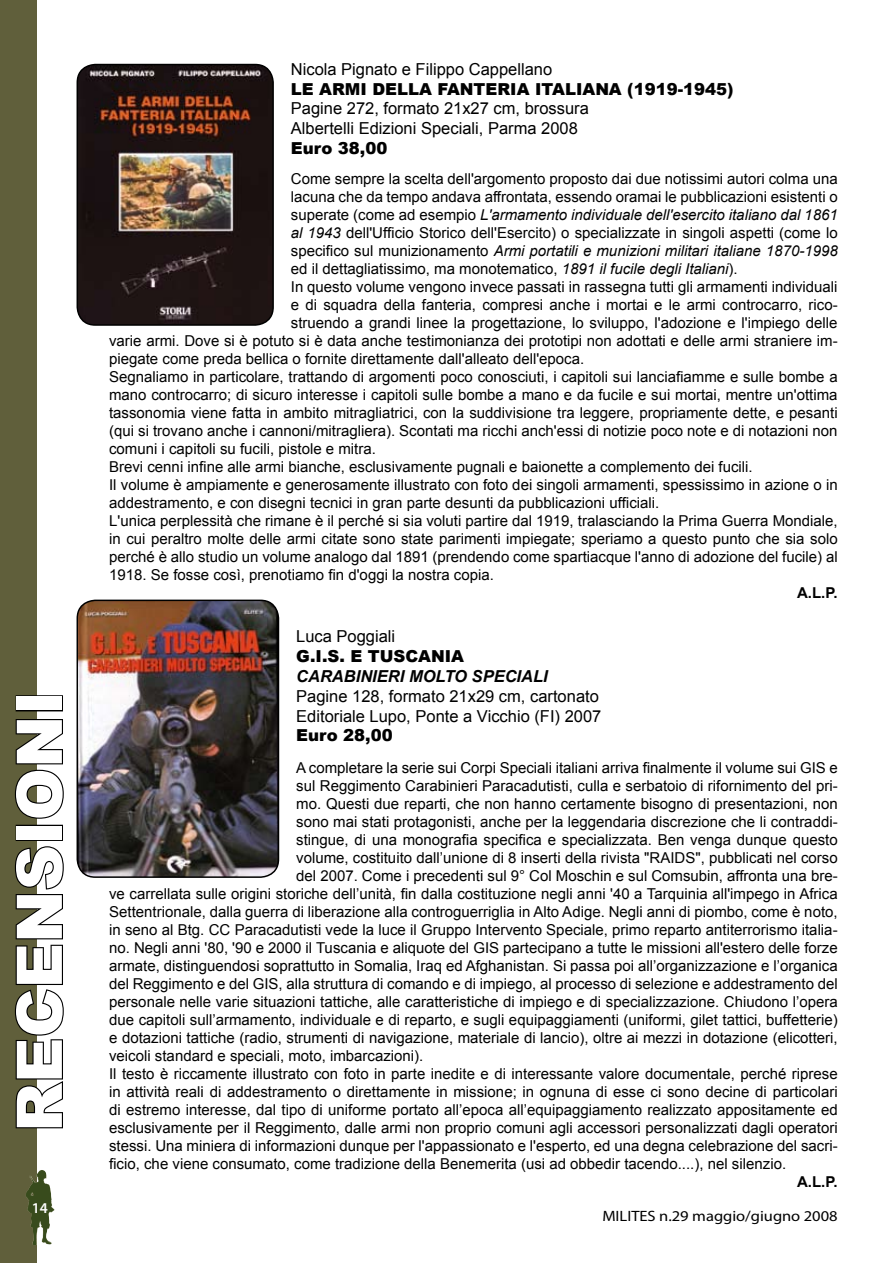
<style>
.page{position:relative;width:893px;height:1263px;background:#fff}
.page>*{position:absolute;margin:0;border:0;box-sizing:border-box;transform-origin:0 0}
.t1{font:900 63px "Arial";color:#fff}
.t2{font:16.5px/19.8px "Arial";color:#000}
.t3{font:900 16.5px "Arial";color:#000}
.t4{font:italic 700 16.5px "Arial";color:#000}
.t5{font:15px "Arial";color:#000}
.t6{font:italic 15px "Arial";color:#000}
.t7{font:15px "Myriad Pro";color:#000;scale:1.1 1}
.t8{font:700 15px "Arial";color:#000}
.t9{font:600 15px "Myriad Pro";color:#fff}
.s1{font-style:normal}
.s2{font-style:italic}
</style>
<div class="page">
<div style="left:0;top:0;width:37px;height:1263px;background:#605f3b"></div>
<svg style="left:14px;top:846px;width:50px;height:283px"></svg>
<div style="left:16px;top:825px;width:47px;height:16px;border:2px solid #000"></div>
<svg style="left:14px;top:719px;width:50px;height:100px"></svg>
<div style="left:16px;top:695px;width:47px;height:16px;border:2px solid #000"></div>
<img style="left:26px;top:1173px;width:26px;height:72px">
<img style="left:77px;top:65px;width:196px;height:260px">
<div style="left:77px;top:64px;width:197px;height:262px;border:2px solid #000;border-radius:18px"></div>
<img style="left:77px;top:600px;width:201px;height:277px">
<div style="left:77px;top:600px;width:202px;height:278px;border:2px solid #000;border-radius:18px"></div>
<h1 class="t1" style="left:-6px;top:1132px;width:442px;rotate:-90deg">RECENSIONI</h1>
<p class="t9" style="left:32px;top:1199px;width:18px">14</p>
<p class="t2" style="left:291px;top:59px;width:263px">Nicola Pignato e Filippo Cappellano</p>
<p class="t3" style="left:291px;top:77px;width:107px">LE ARMI DELL</p>
<p class="t3" style="left:419px;top:77px;width:77px">A FANTERI</p>
<p class="t3" style="left:517px;top:77px;width:218px">A ITALIANA (1919-1945)</p>
<p class="t2" style="left:291px;top:99px;width:300px">Pagine 272, formato 21x27 cm, brossura<br>Albertelli Edizioni Speciali, Parma 2008</p>
<p class="t3" style="left:291px;top:136px;width:98px">EURO 38,00</p>
<p class="t5" style="left:291px;top:169px;width:548px">Come sempre la scelta dell'argomento proposto dai due notissimi autori colma una</p>
<p class="t5" style="left:291px;top:187px;width:548px">lacuna che da tempo andava affrontata, essendo oramai le pubblicazioni esistenti o</p>
<p class="t6" style="left:291px;top:205px;width:548px"><span class="s1">superate (come ad esempio</span> L'armamento individuale dell'esercito italiano dal 1861</p>
<p class="t5" style="left:291px;top:223px;width:548px"><span class="s2">al 1943</span> dell'Ufficio Storico dell'Esercito) o specializzate in singoli aspetti (come lo</p>
<p class="t6" style="left:291px;top:241px;width:548px"><span class="s1">specifico sul munizionamento</span> Armi portatili e munizioni militari italiane 1870-1998</p>
<p class="t5" style="left:291px;top:259px;width:448px">ed il dettagliatissimo, ma monotematico, <span class="s2">1891 il fucile degli Italiani</span>).</p>
<p class="t5" style="left:291px;top:277px;width:548px">In questo volume vengono invece passati in rassegna tutti gli armamenti individuali</p>
<p class="t5" style="left:291px;top:295px;width:548px">e di squadra della fanteria, compresi anche i mortai e le armi controcarro, rico-</p>
<p class="t5" style="left:291px;top:313px;width:548px">struendo a grandi linee la progettazione, lo sviluppo, l'adozione e l'impiego delle</p>
<p class="t5" style="left:109px;top:331px;width:730px">varie armi. Dove si è potuto si è data anche testimonianza dei prototipi non adottati e delle armi straniere im-</p>
<p class="t5" style="left:109px;top:349px;width:477px">piegate come preda bellica o fornite direttamente dall'alleato dell'epoca.</p>
<p class="t5" style="left:109px;top:367px;width:730px">Segnaliamo in particolare, trattando di argomenti poco conosciuti, i capitoli sui lanciafiamme e sulle bombe a</p>
<p class="t5" style="left:109px;top:385px;width:730px">mano controcarro; di sicuro interesse i capitoli sulle bombe a mano e da fucile e sui mortai, mentre un'ottima</p>
<p class="t5" style="left:109px;top:403px;width:730px">tassonomia viene fatta in ambito mitragliatrici, con la suddivisione tra leggere, propriamente dette, e pesanti</p>
<p class="t5" style="left:109px;top:421px;width:730px">(qui si trovano anche i cannoni/mitragliera). Scontati ma ricchi anch'essi di notizie poco note e di notazioni non</p>
<p class="t5" style="left:109px;top:439px;width:268px">comuni i capitoli su fucili, pistole e mitra.</p>
<p class="t5" style="left:109px;top:457px;width:645px">Brevi cenni infine alle armi bianche, esclusivamente pugnali e baionette a complemento dei fucili.</p>
<p class="t5" style="left:109px;top:475px;width:730px">Il volume è ampiamente e generosamente illustrato con foto dei singoli armamenti, spessissimo in azione o in</p>
<p class="t5" style="left:109px;top:493px;width:552px">addestramento, e con disegni tecnici in gran parte desunti da pubblicazioni ufficiali.</p>
<p class="t5" style="left:109px;top:511px;width:730px">L'unica perplessità che rimane è il perché si sia voluti partire dal 1919, tralasciando la Prima Guerra Mondiale,</p>
<p class="t5" style="left:109px;top:529px;width:730px">in cui peraltro molte delle armi citate sono state parimenti impiegate; speriamo a questo punto che sia solo</p>
<p class="t5" style="left:109px;top:547px;width:730px">perché è allo studio un volume analogo dal 1891 (prendendo come spartiacque l'anno di adozione del fucile) al</p>
<p class="t5" style="left:109px;top:565px;width:386px">1918. Se fosse così, prenotiamo fin d'oggi la nostra copia.</p>
<p class="t8" style="left:797px;top:583px;width:42px">A.L.P.</p>
<p class="t2" style="left:296px;top:627px;width:101px">Luca Poggiali</p>
<p class="t3" style="left:296px;top:644px;width:169px">G.I.S. E TUSCANIA</p>
<p class="t4" style="left:296px;top:665px;width:253px">CARABINIERI MOLTO SPECIALI</p>
<p class="t2" style="left:296px;top:686px;width:307px">Pagine 128, formato 21x29 cm, cartonato<br>Editoriale Lupo, Ponte a Vicchio (FI) 2007</p>
<p class="t3" style="left:296px;top:723px;width:98px">EURO 28,00</p>
<p class="t5" style="left:296px;top:758px;width:543px">A completare la serie sui Corpi Speciali italiani arriva finalmente il volume sui GIS e</p>
<p class="t5" style="left:296px;top:776px;width:543px">sul Reggimento Carabinieri Paracadutisti, culla e serbatoio di rifornimento del pri-</p>
<p class="t5" style="left:296px;top:794px;width:543px">mo. Questi due reparti, che non hanno certamente bisogno di presentazioni, non</p>
<p class="t5" style="left:296px;top:812px;width:543px">sono mai stati protagonisti, anche per la leggendaria discrezione che li contraddi-</p>
<p class="t5" style="left:296px;top:830px;width:543px">stingue, di una monografia specifica e specializzata. Ben venga dunque questo</p>
<p class="t5" style="left:296px;top:848px;width:543px">volume, costituito dall’unione di 8 inserti della rivista "RAIDS", pubblicati nel corso</p>
<p class="t5" style="left:296px;top:866px;width:543px">del 2007. Come i precedenti sul 9° Col Moschin e sul Comsubin, affronta una bre-</p>
<p class="t5" style="left:109px;top:884px;width:730px">ve carrellata sulle origini storiche dell’unità, fin dalla costituzione negli anni '40 a Tarquinia all'impego in Africa</p>
<p class="t5" style="left:109px;top:902px;width:730px">Settentrionale, dalla guerra di liberazione alla controguerriglia in Alto Adige. Negli anni di piombo, come è noto,</p>
<p class="t5" style="left:109px;top:920px;width:730px">in seno al Btg. CC Paracadutisti vede la luce il Gruppo Intervento Speciale, primo reparto antiterrorismo italia-</p>
<p class="t5" style="left:109px;top:938px;width:730px">no. Negli anni '80, '90 e 2000 il Tuscania e aliquote del GIS partecipano a tutte le missioni all'estero delle forze</p>
<p class="t5" style="left:109px;top:956px;width:730px">armate, distinguendosi soprattutto in Somalia, Iraq ed Afghanistan. Si passa poi all’organizzazione e l’organica</p>
<p class="t5" style="left:109px;top:974px;width:730px">del Reggimento e del GIS, alla struttura di comando e di impiego, al processo di selezione e addestramento del</p>
<p class="t5" style="left:109px;top:992px;width:730px">personale nelle varie situazioni tattiche, alle caratteristiche di impiego e di specializzazione. Chiudono l’opera</p>
<p class="t5" style="left:109px;top:1010px;width:730px">due capitoli sull’armamento, individuale e di reparto, e sugli equipaggiamenti (uniformi, gilet tattici, buffetterie)</p>
<p class="t5" style="left:109px;top:1028px;width:730px">e dotazioni tattiche (radio, strumenti di navigazione, materiale di lancio), oltre ai mezzi in dotazione (elicotteri,</p>
<p class="t5" style="left:109px;top:1046px;width:316px">veicoli standard e speciali, moto, imbarcazioni).</p>
<p class="t5" style="left:109px;top:1064px;width:730px">Il testo è riccamente illustrato con foto in parte inedite e di interessante valore documentale, perché riprese</p>
<p class="t5" style="left:109px;top:1082px;width:730px">in attività reali di addestramento o direttamente in missione; in ognuna di esse ci sono decine di particolari</p>
<p class="t5" style="left:109px;top:1100px;width:730px">di estremo interesse, dal tipo di uniforme portato all’epoca all’equipaggiamento realizzato appositamente ed</p>
<p class="t5" style="left:109px;top:1118px;width:730px">esclusivamente per il Reggimento, dalle armi non proprio comuni agli accessori personalizzati dagli operatori</p>
<p class="t5" style="left:109px;top:1136px;width:730px">stessi. Una miniera di informazioni dunque per l'appassionato e l'esperto, ed una degna celebrazione del sacri-</p>
<p class="t5" style="left:109px;top:1154px;width:678px">ficio, che viene consumato, come tradizione della Benemerita (usi ad obbedir tacendo....), nel silenzio.</p>
<p class="t8" style="left:797px;top:1172px;width:42px">A.L.P.</p>
<p class="t7" style="left:602px;top:1206px;width:215px">MILITES n.29 maggio/giugno 2008</p>
</div>
